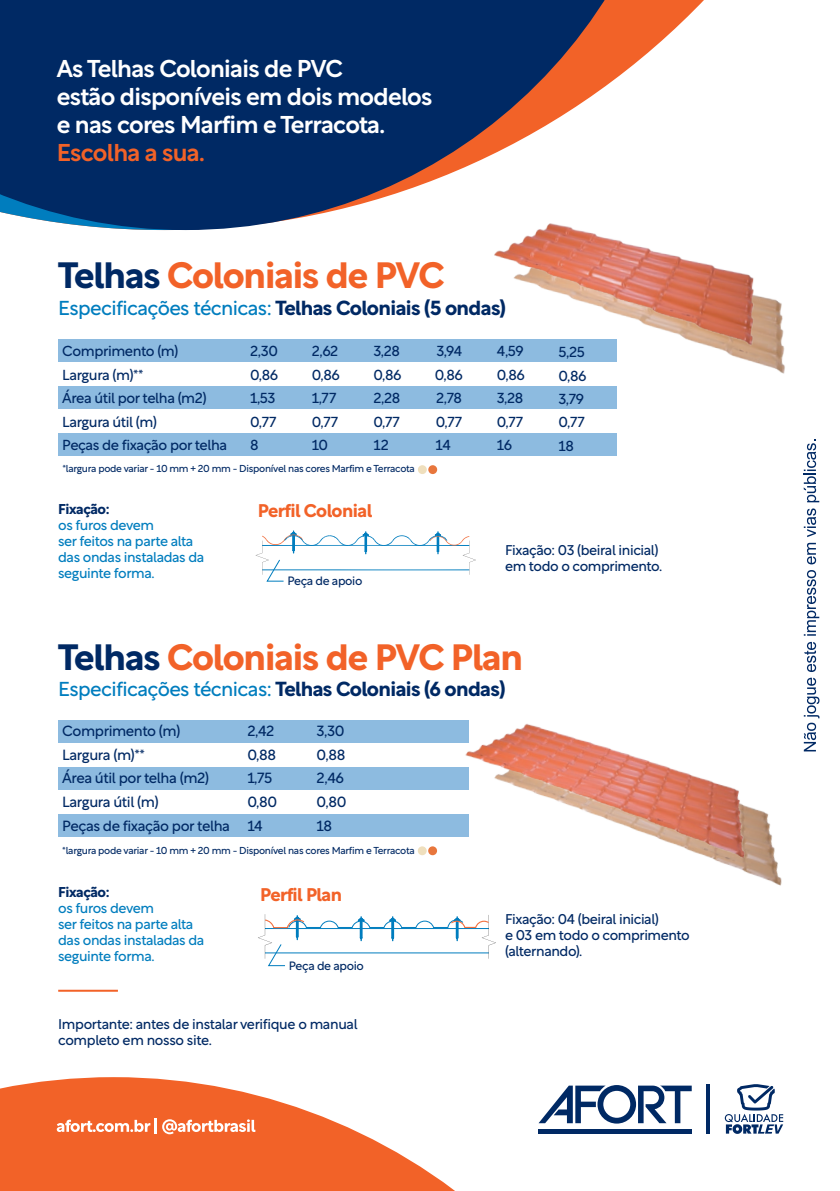
<style>
.page{position:relative;width:840px;height:1191px;background:#fff}
.page>*{position:absolute;margin:0;border:0;box-sizing:border-box;transform-origin:0 0}
.t1{font:700 36px "Rotunda";letter-spacing:-.03em;color:#f26228}
.t2{font:500 24px/28px "Rotunda";letter-spacing:-.03em;color:#fff}
.t3{font:500 24px "Rotunda";letter-spacing:-.03em;color:#f26228}
.t4{font:20px "Rotunda";letter-spacing:-.03em;color:#007dbe}
.t5{font:700 18px "Rotunda";letter-spacing:-.03em;color:#f26228}
.t6{font:14.6px/23.8px "Rotunda";letter-spacing:-.03em;color:#002964}
.t7{font:14.4px/23.4px "Rotunda";letter-spacing:-.03em;color:#002964}
.t8{font:14px/16px "Rotunda";letter-spacing:-.03em;color:#002964}
.t9{font:14px/16px "Rotunda";letter-spacing:-.03em;color:#007dbe}
.t10{font:700 14px "Rotunda";letter-spacing:-.03em;color:#002964}
.t11{font:12px "Rotunda";letter-spacing:-.03em;color:#002964}
.t12{font:10px "Rotunda";letter-spacing:-.03em;color:#002964}
.s1{color:#002964}
.s2{font-weight:700;color:#002964}
</style>
<div class="page">
<svg style="left:0;top:0;width:681px;height:230px;fill:#002964"></svg>
<svg style="left:0;top:1077px;width:682px;height:114px;fill:#f26228"></svg>
<svg style="left:803px;top:642px;width:16px;height:109px"></svg>
<svg style="left:803px;top:570px;width:15px;height:65px"></svg>
<svg style="left:807px;top:543px;width:8px;height:21px"></svg>
<svg style="left:803px;top:508px;width:12px;height:29px"></svg>
<svg style="left:803px;top:439px;width:15px;height:63px"></svg>
<div style="left:58px;top:339px;width:558px;height:23px;background:#8dbbe0"></div>
<div style="left:58px;top:386px;width:558px;height:23px;background:#8dbbe0"></div>
<div style="left:58px;top:433px;width:558px;height:23px;background:#8dbbe0"></div>
<div style="left:417px;top:465px;width:9px;height:9px;background:#efdfbd;border-radius:50%"></div>
<div style="left:428px;top:465px;width:9px;height:9px;background:#e8763c;border-radius:50%"></div>
<svg style="left:57px;top:1118px;width:198px;height:16px"></svg>
<svg style="left:538px;top:1085px;width:153px;height:38px"></svg>
<hr style="left:538px;top:1131px;width:152px;height:2px;background:#002964">
<hr style="left:538px;top:1129px;width:152px;height:2px;background:#002964">
<hr style="left:706px;top:1084px;width:3px;height:50px;background:#002964">
<svg style="left:724px;top:1084px;width:58px;height:49px"></svg>
<svg style="left:255px;top:531px;width:220px;height:50px"></svg>
<div style="left:58px;top:720px;width:410px;height:23px;background:#8dbbe0"></div>
<div style="left:58px;top:767px;width:410px;height:23px;background:#8dbbe0"></div>
<div style="left:58px;top:814px;width:410px;height:23px;background:#8dbbe0"></div>
<div style="left:417px;top:846px;width:9px;height:9px;background:#efdfbd;border-radius:50%"></div>
<div style="left:428px;top:846px;width:9px;height:9px;background:#e8763c;border-radius:50%"></div>
<svg style="left:258px;top:914px;width:238px;height:52px"></svg>
<img style="left:720px;top:724px;width:87px;height:162px">
<img style="left:465px;top:720px;width:301px;height:142px">
<hr style="left:58px;top:989px;width:60px;height:2px;background:#f26228">
<img style="left:616px;top:298px;width:169px;height:76px">
<img style="left:483px;top:212px;width:286px;height:139px">
<h2 class="t2" style="left:57px;top:52px;width:377px">As Telhas Coloniais de PVC<br>estão disponíveis em dois modelos e nas cores Marfim e Terracota.</h2>
<h2 class="t3" style="left:57px;top:132px;width:149px">Escolha a sua.</h2>
<h1 class="t1" style="left:58px;top:244px;width:387px"><span class="s1">Telhas</span> Coloniais de PVC</h1>
<h3 class="t4" style="left:58px;top:290px;width:449px">Especificações técnicas: <span class="s2">Telhas Coloniais (5 ondas)</span></h3>
<p class="t7" style="left:62px;top:338px;width:166px">Comprimento (m)<br>Largura (m)**<br>Área útil por telha (m2)<br>Largura útil (m)<br>Peças de fixação por telha</p>
<p class="t7" style="left:250px;top:338px;width:30px">2,30<br>0,86<br>1,53<br>0,77<br>8</p>
<p class="t7" style="left:312px;top:338px;width:30px">2,62<br>0,86<br>1,77<br>0,77<br>10</p>
<p class="t7" style="left:373px;top:338px;width:30px;text-align:justify">3,28<br>0,86<br>2,28<br>0,77<br>12</p>
<p class="t7" style="left:496px;top:338px;width:30px;text-align:justify">4,59<br>0,86<br>3,28<br>0,77<br>16</p>
<p class="t7" style="left:558px;top:339px;width:30px">5,25<br>0,86<br>3,79<br>0,77<br>18</p>
<p class="t7" style="left:436px;top:338px;width:27px">3,94</p>
<p class="t7" style="left:434px;top:361px;width:30px">0,86<br>2,78</p>
<p class="t7" style="left:435px;top:408px;width:28px">0,77</p>
<p class="t7" style="left:435px;top:432px;width:17px">14</p>
<p class="t12" style="left:62px;top:460px;width:354px">*largura pode variar - 10 mm + 20 mm - Disponível nas cores Marfim e Terracota</p>
<p class="t10" style="left:58px;top:496px;width:53px">Fixação:</p>
<p class="t9" style="left:58px;top:515px;width:148px">os furos devem<br>ser feitos na parte alta das ondas instaladas da seguinte forma.</p>
<p class="t5" style="left:258px;top:495px;width:116px">Perfil Colonial</p>
<p class="t11" style="left:287px;top:570px;width:76px">Peça de apoio</p>
<p class="t8" style="left:504px;top:540px;width:159px">Fixação: 03 (beiral inicial) em todo o comprimento.</p>
<h1 class="t1" style="left:58px;top:625px;width:466px"><span class="s1">Telhas</span> Coloniais de PVC Plan</h1>
<h3 class="t4" style="left:58px;top:671px;width:448px">Especificações técnicas: <span class="s2">Telhas Coloniais (6 ondas)</span></h3>
<p class="t6" style="left:62px;top:717px;width:169px">Comprimento (m)<br>Largura (m)**<br>Área útil por telha (m2)<br>Largura útil (m)<br>Peças de fixação por telha</p>
<p class="t6" style="left:247px;top:717px;width:31px">2,42<br>0,88<br>1,75<br>0,80<br>14</p>
<p class="t6" style="left:316px;top:717px;width:31px">3,30<br>0,88<br>2,46<br>0,80<br>18</p>
<p class="t12" style="left:62px;top:841px;width:354px">*largura pode variar - 10 mm + 20 mm - Disponível nas cores Marfim e Terracota</p>
<p class="t10" style="left:58px;top:880px;width:53px">Fixação:</p>
<p class="t9" style="left:58px;top:898px;width:148px">os furos devem<br>ser feitos na parte alta das ondas instaladas da seguinte forma.</p>
<p class="t5" style="left:260px;top:878px;width:83px">Perfil Plan</p>
<p class="t11" style="left:289px;top:955px;width:76px">Peça de apoio</p>
<p class="t8" style="left:58px;top:1015px;width:301px">Importante: antes de instalar verifique o manual completo em nosso site.</p>
<p class="t8" style="left:504px;top:909px;width:186px">Fixação: 04 (beiral inicial)<br>e 03 em todo o comprimento (alternando).</p>
</div>
